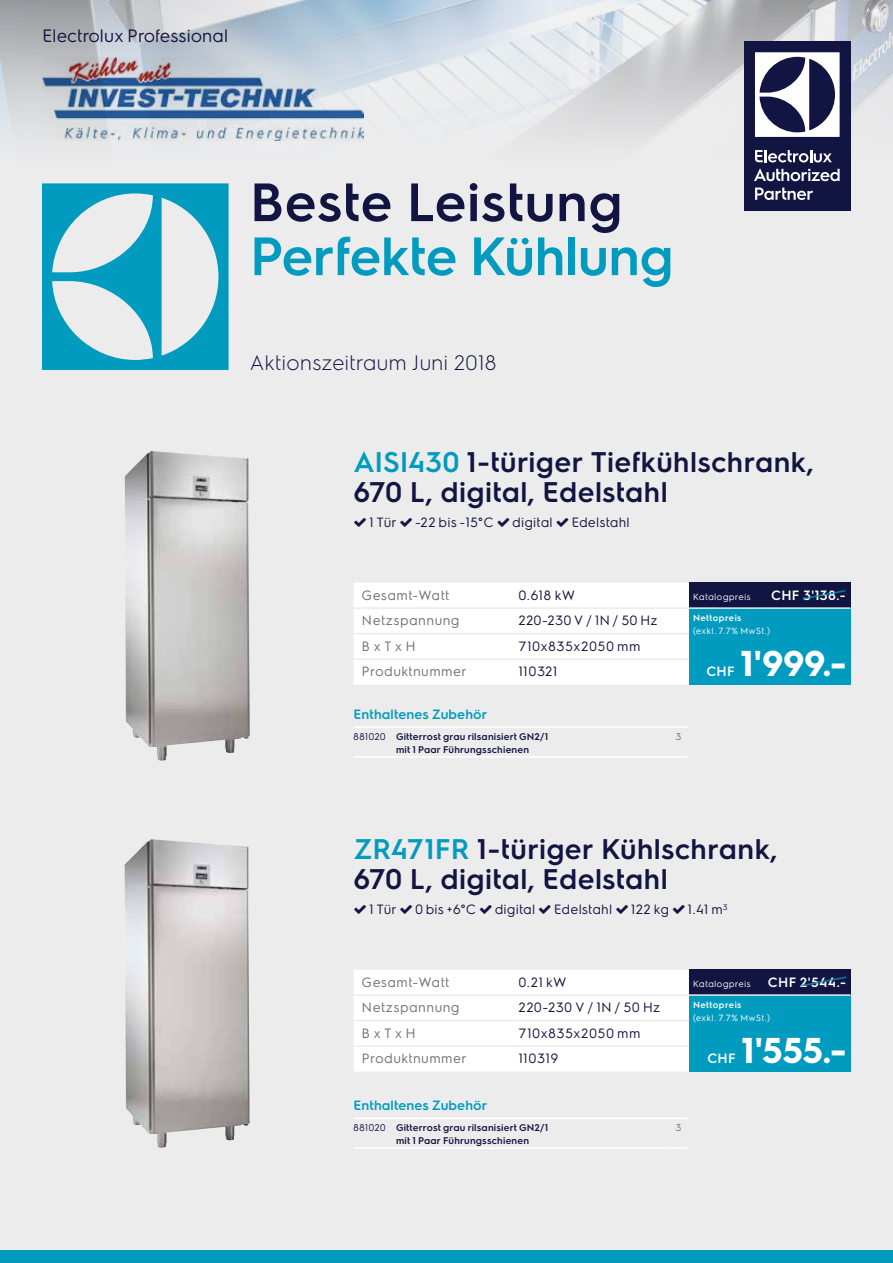
<style>
.page{position:relative;width:893px;height:1263px;background:#fff}
.page>*{position:absolute;margin:0;border:0;box-sizing:border-box;transform-origin:0 0}
.t1{font:600 54px "Electrolux Sans";letter-spacing:-.01em;color:#009bbf}
.t2{font:600 54px "Electrolux Sans";letter-spacing:.01em;color:#121441}
.t3{font:700 36px "Electrolux Sans";color:#fff}
.t4{font:600 28.5px/29.7px "Electrolux Sans";letter-spacing:.01em;color:#121441}
.t5{font:300 21px "Electrolux Sans";letter-spacing:.02em;color:#121441}
.t6{font:18px "Electrolux Sans";color:#121441}
.t7{font:13.5px "Electrolux Sans";letter-spacing:.02em;color:#121441}
.t8{font:13.5px "Electrolux Sans";letter-spacing:.035em;color:#6f6f6e}
.t9{font:600 13.5px "Electrolux Sans";letter-spacing:.01em;color:#009bbf}
.t10{font:13.5px "Electrolux Sans";letter-spacing:.04em;color:#121441}
.t11{font:600 13.5px "Electrolux Sans";letter-spacing:.02em;color:#fff}
.t12{font:600 9.75px/12.8px "Electrolux Sans";letter-spacing:.02em;color:#121441}
.t13{font:9.75px "Electrolux Sans";color:#6f6f6e}
.t14{font:9px "Electrolux Sans";letter-spacing:.04em;color:#fff}
.t15{font:600 9px "Electrolux Sans";letter-spacing:.045em;color:#fff}
.s1{color:#009bbf}
.s2{font-weight:400}
</style>
<div class="page">
<div style="left:0;top:162px;width:893px;height:1101px;background:#ececed"></div>
<svg style="left:0;top:0;width:893px;height:162px;background:#d4d9de"></svg>
<div style="left:744px;top:41px;width:106px;height:170px;background:#121441"></div>
<svg style="left:755px;top:52px;width:85px;height:85px"></svg>
<svg style="left:754px;top:150px;width:86px;height:31px"></svg>
<svg style="left:755px;top:188px;width:58px;height:12px"></svg>
<div style="left:0;top:1250px;width:893px;height:13px;background:#009bbf"></div>
<svg style="left:42px;top:183px;width:187px;height:187px"></svg>
<div style="left:354px;top:583px;width:335px;height:102px;background:#fff"></div>
<div style="left:689px;top:583px;width:161px;height:25px;background:#121441"></div>
<div style="left:689px;top:608px;width:161px;height:77px;background:#009bbf"></div>
<hr style="left:353px;top:607px;width:166px;height:2px;background:#ececed">
<hr style="left:519px;top:607px;width:170px;height:2px;background:#ececed">
<hr style="left:353px;top:633px;width:166px;height:1px;background:#ececed">
<hr style="left:519px;top:633px;width:170px;height:1px;background:#ececed">
<hr style="left:353px;top:658px;width:166px;height:2px;background:#ececed">
<hr style="left:519px;top:658px;width:170px;height:2px;background:#ececed">
<hr style="left:689px;top:607px;width:161px;height:2px;background:#ececed">
<div style="left:354px;top:970px;width:335px;height:101px;background:#fff"></div>
<div style="left:689px;top:969px;width:161px;height:26px;background:#121441"></div>
<div style="left:689px;top:995px;width:161px;height:76px;background:#009bbf"></div>
<hr style="left:353px;top:994px;width:166px;height:2px;background:#ececed">
<hr style="left:519px;top:994px;width:170px;height:2px;background:#ececed">
<hr style="left:353px;top:1020px;width:166px;height:1px;background:#ececed">
<hr style="left:519px;top:1020px;width:170px;height:1px;background:#ececed">
<hr style="left:353px;top:1045px;width:166px;height:2px;background:#ececed">
<hr style="left:519px;top:1045px;width:170px;height:2px;background:#ececed">
<hr style="left:689px;top:994px;width:161px;height:2px;background:#ececed">
<svg style="left:802px;top:590px;width:44px;height:10px"></svg>
<svg style="left:800px;top:976px;width:47px;height:11px"></svg>
<img style="left:42px;top:58px;width:321px;height:82px">
<hr style="left:353px;top:726px;width:43px;height:2px;background:#fff">
<hr style="left:396px;top:726px;width:274px;height:2px;background:#fff">
<svg style="left:670px;top:727px;width:17px;height:1px"></svg>
<hr style="left:353px;top:756px;width:43px;height:2px;background:#fff">
<hr style="left:396px;top:756px;width:274px;height:2px;background:#fff">
<svg style="left:670px;top:756px;width:17px;height:2px"></svg>
<hr style="left:353px;top:1118px;width:43px;height:1px;background:#fff">
<hr style="left:396px;top:1118px;width:274px;height:1px;background:#fff">
<svg style="left:670px;top:1118px;width:17px;height:1px"></svg>
<hr style="left:353px;top:1147px;width:43px;height:2px;background:#fff">
<hr style="left:396px;top:1147px;width:274px;height:2px;background:#fff">
<svg style="left:670px;top:1148px;width:17px;height:1px"></svg>
<img style="left:125px;top:451px;width:125px;height:309px">
<img style="left:124px;top:839px;width:126px;height:309px">
<h3 class="t6" style="left:43px;top:24px;width:187px">Electrolux Professional</h3>
<h1 class="t2" style="left:250px;top:164px;width:374px">Beste Leistung</h1>
<h1 class="t1" style="left:250px;top:218px;width:425px">Perfekte Kühlung</h1>
<h3 class="t5" style="left:250px;top:348px;width:248px">Aktionszeitraum Juni 2018</h3>
<h3 class="t4" style="left:353px;top:445px;width:462px"><span class="s1">AISI430</span> 1-türiger Tiefkühlschrank,<br>670 L, digital, Edelstahl</h3>
<p class="t7" style="left:369px;top:513px;width:29px">1 Tür</p>
<p class="t7" style="left:415px;top:513px;width:80px">-22 bis -15°C</p>
<p class="t7" style="left:513px;top:513px;width:42px">digital</p>
<p class="t7" style="left:572px;top:513px;width:60px">Edelstahl</p>
<p class="t8" style="left:362px;top:585px;width:89px">Gesamt-Watt</p>
<p class="t7" style="left:519px;top:585px;width:58px">0.618 kW</p>
<p class="t14" style="left:693px;top:590px;width:59px">Katalogpreis</p>
<p class="t11" style="left:771px;top:585px;width:76px">CHF 3'138.-</p>
<p class="t8" style="left:362px;top:611px;width:99px">Netzspannung</p>
<p class="t7" style="left:519px;top:611px;width:141px">220-230 V / 1N / 50 Hz</p>
<p class="t15" style="left:693px;top:611px;width:50px">Nettopreis</p>
<p class="t14" style="left:693px;top:624px;width:79px">(exkl. 7.7% MwSt.)</p>
<p class="t11" style="left:707px;top:662px;width:30px">CHF</p>
<p class="t8" style="left:362px;top:636px;width:56px">B x T x H</p>
<p class="t10" style="left:519px;top:636px;width:123px">710x835x2050 mm</p>
<p class="t8" style="left:362px;top:662px;width:106px">Produktnummer</p>
<p class="t7" style="left:519px;top:662px;width:40px">110321</p>
<h2 class="t3" style="left:740px;top:638px;width:107px">1'999.-</h2>
<p class="t9" style="left:353px;top:704px;width:135px">Enthaltenes Zubehör</p>
<p class="t12" style="left:396px;top:729px;width:154px;text-indent:-43px"><span class="s2">881020</span> Gitterrost grau rilsanisiert GN2/1 mit 1 Paar Führungsschienen</p>
<p class="t13" style="left:676px;top:730px;width:7px">3</p>
<h3 class="t4" style="left:353px;top:832px;width:426px"><span class="s1">ZR471FR</span> 1-türiger Kühlschrank,<br>670 L, digital, Edelstahl</h3>
<p class="t7" style="left:369px;top:900px;width:29px">1 Tür</p>
<p class="t7" style="left:415px;top:900px;width:63px">0 bis +6°C</p>
<p class="t7" style="left:495px;top:900px;width:42px">digital</p>
<p class="t7" style="left:554px;top:900px;width:60px">Edelstahl</p>
<p class="t7" style="left:631px;top:900px;width:40px">122 kg</p>
<p class="t7" style="left:688px;top:900px;width:42px">1.41 m<sup>3</sup></p>
<p class="t8" style="left:362px;top:972px;width:89px">Gesamt-Watt</p>
<p class="t7" style="left:519px;top:972px;width:49px">0.21 kW</p>
<p class="t14" style="left:693px;top:977px;width:59px">Katalogpreis</p>
<p class="t11" style="left:768px;top:972px;width:79px">CHF 2'544.-</p>
<p class="t8" style="left:362px;top:998px;width:99px">Netzspannung</p>
<p class="t7" style="left:519px;top:998px;width:143px">220-230 V / 1N / 50 Hz</p>
<p class="t15" style="left:693px;top:998px;width:50px">Nettopreis</p>
<p class="t14" style="left:693px;top:1011px;width:79px">(exkl. 7.7% MwSt.)</p>
<p class="t11" style="left:708px;top:1049px;width:30px">CHF</p>
<p class="t8" style="left:362px;top:1023px;width:56px">B x T x H</p>
<p class="t10" style="left:519px;top:1023px;width:123px">710x835x2050 mm</p>
<p class="t8" style="left:362px;top:1049px;width:106px">Produktnummer</p>
<p class="t7" style="left:519px;top:1049px;width:41px">110319</p>
<h2 class="t3" style="left:741px;top:1025px;width:106px">1'555.-</h2>
<p class="t9" style="left:353px;top:1096px;width:135px">Enthaltenes Zubehör</p>
<p class="t12" style="left:396px;top:1121px;width:154px;text-indent:-43px"><span class="s2">881020</span> Gitterrost grau rilsanisiert GN2/1 mit 1 Paar Führungsschienen</p>
<p class="t13" style="left:676px;top:1121px;width:7px">3</p>
</div>
